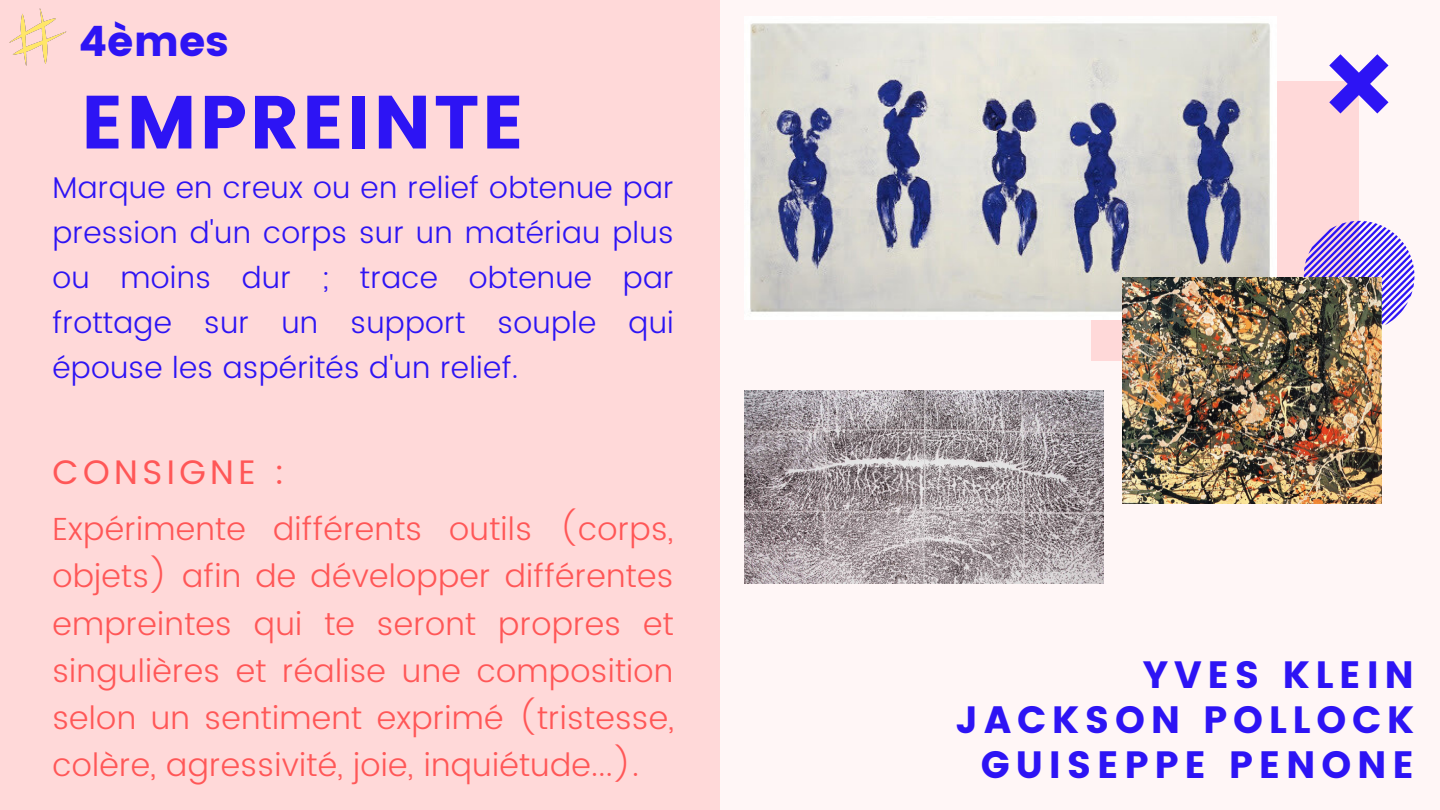
<style>
.page{position:relative;width:1440px;height:810px;background:#fff6f6}
.page>*{position:absolute;margin:0;border:0;box-sizing:border-box;transform-origin:0 0}
.t1{font:75px "Poppins";letter-spacing:.03em;color:#2d14f4}
.t2{font:41.9px "Poppins";color:#2d14f4}
.t3{font:38px/45px "Poppins";letter-spacing:.15em;color:#2d14f4;text-align:right}
.t4{font:34px "Poppins";letter-spacing:.13em;color:#ff5757}
.t5{font:300 32px/47.2px "Poppins";letter-spacing:.01em;color:#ff5757;text-align:justify}
.t6{font:300 30px/45px "Poppins";letter-spacing:.01em;color:#2d14f4;text-align:justify}
</style>
<div class="page">
<div style="left:1092px;top:81px;width:267px;height:280px;background:#ffd9d9"></div>
<svg style="left:1329px;top:54px;width:60px;height:60px"></svg>
<div style="left:0;top:0;width:720px;height:810px;background:#ffd9d9"></div>
<svg style="left:1304px;top:221px;width:110px;height:111px"></svg>
<img style="left:750px;top:23px;width:527px;height:296px">
<img style="left:1122px;top:277px;width:259px;height:226px">
<img style="left:744px;top:390px;width:360px;height:194px">
<img style="left:9px;top:8px;width:58px;height:58px">
<h2 class="t2" style="left:79px;top:17px;width:151px">4èmes</h2>
<h1 class="t1" style="left:81px;top:79px;width:445px">EMPREINTE</h1>
<p class="t6" style="left:52px;top:165px;width:623px">Marque en creux ou en relief obtenue par pression d'un corps sur un matériau plus ou moins dur ; trace obtenue par frottage sur un support souple qui épouse les aspérités d'un relief.</p>
<p class="t4" style="left:52px;top:452px;width:234px">CONSIGNE :</p>
<p class="t5" style="left:52px;top:506px;width:623px">Expérimente différents outils (corps, objets) afin de développer différentes empreintes qui te seront propres et singulières et réalise une composition selon un sentiment exprimé (tristesse, colère, agressivité, joie, inquiétude...).</p>
<p class="t3" style="left:956px;top:653px;width:460px">YVES KLEIN<br>JACKSON POLLOCK<br>GUISEPPE PENONE</p>
</div>
